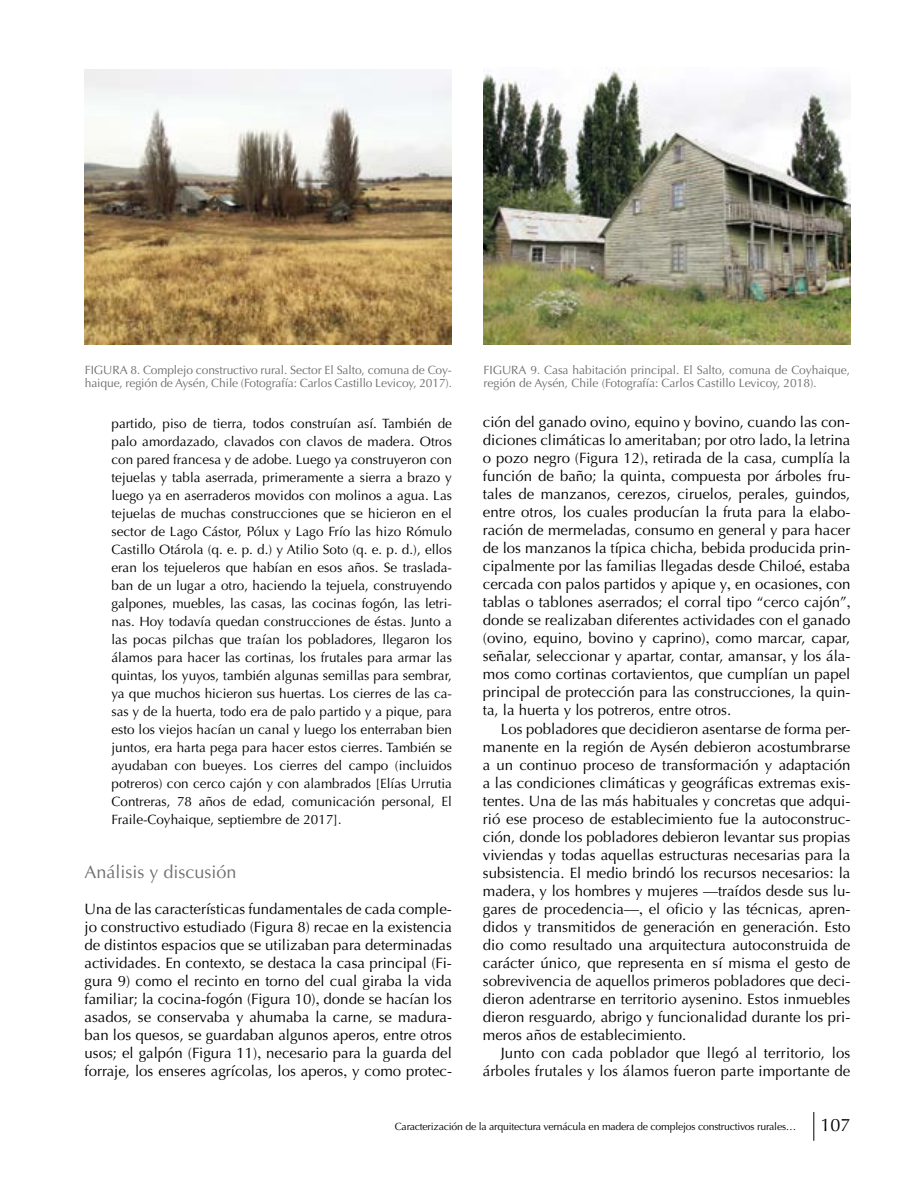
<style>
.page{position:relative;width:918px;height:1188px;background:#fff}
.page>*{position:absolute;margin:0;border:0;box-sizing:border-box;transform-origin:0 0}
.t1{font:18px "Optima LT Std";color:#6d6e71}
.t2{font:18px "Optima LT Std";color:#000}
.t3{font:15px/18px "Optima LT Std";color:#000;text-align:justify}
.t4{font:13.5px/18px "Optima LT Std";color:#000;text-align:justify}
.t5{font:12px/13.5px "Optima LT Std";letter-spacing:-.01em;color:#6d6e71}
.t6{font:10.5px "Optima LT Std";letter-spacing:-.02em;color:#000}
.s1{font-family:"Times New Roman"}
</style>
<div class="page">
<svg style="left:814px;top:1112px;width:1px;height:29px"></svg>
<img style="left:85px;top:69px;width:367px;height:275px">
<img style="left:483px;top:68px;width:367px;height:276px">
<p class="t5" style="left:85px;top:363px;width:369px">FIGURA 8<span class="s1">.</span> Complejo constructivo rural. Sector El Salto, comuna de Coy&shy;haique, región de Aysén, Chile (Fotografía: Carlos Castillo Levicoy, 2017)<span class="s1">.</span></p>
<p class="t5" style="left:484px;top:363px;width:368px">FIGURA 9<span class="s1">.</span> Casa habitación principal. El Salto, comuna de Coyhaique, región de Aysén, Chile (Fotografía: Carlos Castillo Levicoy, 2018)<span class="s1">.</span></p>
<p class="t4" style="left:112px;top:415px;width:342px">partido, piso de tierra, todos construían así. También de palo amordazado, clavados con clavos de madera. Otros con pared francesa y de adobe. Luego ya construyeron con tejuelas y tabla aserrada, primeramente a sierra a brazo y luego ya en aserraderos movidos con molinos a agua. Las tejuelas de muchas construcciones que se hicieron en el sector de Lago Cástor, Pólux y Lago Frío las hizo Rómulo Castillo Otárola (q. e. p. d.) y Atilio Soto (q. e. p. d.), ellos eran los tejueleros que habían en esos años. Se traslada&shy;ban de un lugar a otro, haciendo la tejuela, construyendo galpones, muebles, las casas, las cocinas fogón, las letri&shy;nas. Hoy todavía quedan construcciones de éstas. Junto a las pocas pilchas que traían los pobladores, llegaron los álamos para hacer las cortinas, los frutales para armar las quintas, los yuyos, también algunas semillas para sembrar, ya que muchos hicieron sus huertas. Los cierres de las ca&shy;sas y de la huerta, todo era de palo partido y a pique, para esto los viejos hacían un canal y luego los enterraban bien juntos, era harta pega para hacer estos cierres. También se ayudaban con bueyes. Los cierres del campo (incluidos potreros) con cerco cajón y con alambrados [Elías Urrutia Contreras, 78 años de edad, comunicación personal, El Fraile-Coyhaique, septiembre de 2017]<span class="s1">.</span></p>
<p class="t1" style="left:85px;top:861px;width:154px">Análisis y discusión</p>
<p class="t3" style="left:85px;top:900px;width:369px">Una de las características fundamentales de cada comple&shy;jo constructivo estudiado (Figura 8) recae en la existencia de distintos espacios que se utilizaban para determinadas actividades. En contexto, se destaca la casa principal (Fi&shy;gura 9) como el recinto en torno del cual giraba la vida familiar; la cocina<span class="s1">-</span>fogón (Figura 10)<span class="s1">,</span> donde se hacían los asados, se conservaba y ahumaba la carne, se madura&shy;ban los quesos, se guardaban algunos aperos, entre otros usos; el galpón (Figura 11)<span class="s1">,</span> necesario para la guarda del forraje, los enseres agrícolas, los aperos<span class="s1">,</span> y como protec-</p>
<p class="t3" style="left:483px;top:414px;width:369px">ción del ganado ovino, equino y bovino, cuando las con&shy;diciones climáticas lo ameritaban; por otro lado<span class="s1">,</span> la letrina o pozo negro (Figura 12)<span class="s1">,</span> retirada de la casa, cumplía la función de baño; la quinta<span class="s1">,</span> compuesta por árboles fru&shy;tales de manzanos, cerezos, ciruelos, perales, guindos, entre otros, los cuales producían la fruta para la elabo&shy;ración de mermeladas, consumo en general y para hacer de los manzanos la típica chicha, bebida producida prin&shy;cipalmente por las familias llegadas desde Chiloé<span class="s1">,</span> estaba cercada con palos partidos y apique y<span class="s1">,</span> en ocasiones<span class="s1">,</span> con tablas o tablones aserrados; el corral tipo “cerco cajón”<span class="s1">, </span>donde se realizaban diferentes actividades con el ganado (ovino, equino, bovino y caprino)<span class="s1">,</span> como marcar, capar, señalar, seleccionar y apartar, contar, amansar<span class="s1">,</span> y los ála&shy;mos como cortinas cortavientos, que cumplían un papel principal de protección para las construcciones, la quin&shy;ta, la huerta y los potreros, entre otros.</p>
<p class="t3" style="left:483px;top:720px;width:369px;text-indent:18px">Los pobladores que decidieron asentarse de forma per&shy;manente en la región de Aysén debieron acostumbrarse a un continuo proceso de transformación y adaptación a las condiciones climáticas y geográficas extremas exis&shy;tentes. Una de las más habituales y concretas que adqui&shy;rió ese proceso de establecimiento fue la autoconstruc&shy;ción, donde los pobladores debieron levantar sus propias viviendas y todas aquellas estructuras necesarias para la subsistencia. El medio brindó los recursos necesarios: la madera<span class="s1">,</span> y los hombres y mujeres —traídos desde sus lu&shy;gares de procedencia—<span class="s1">,</span> el oficio y las técnicas, apren&shy;didos y transmitidos de generación en generación. Esto dio como resultado una arquitectura autoconstruida de carácter único, que representa en sí misma el gesto de sobrevivencia de aquellos primeros pobladores que deci&shy;dieron adentrarse en territorio aysenino. Estos inmuebles dieron resguardo, abrigo y funcionalidad durante los pri&shy;meros años de establecimiento.</p>
<p class="t3" style="left:483px;top:1044px;width:369px;text-align:right">Junto con cada poblador que llegó al territorio, los árboles frutales y los álamos fueron parte importante de</p>
<p class="t6" style="left:395px;top:1121px;width:403px">Caracterización de la arquitectura vernácula en madera de complejos constructivos rurales…</p>
<p class="t2" style="left:820px;top:1114px;width:32px">107</p>
</div>
